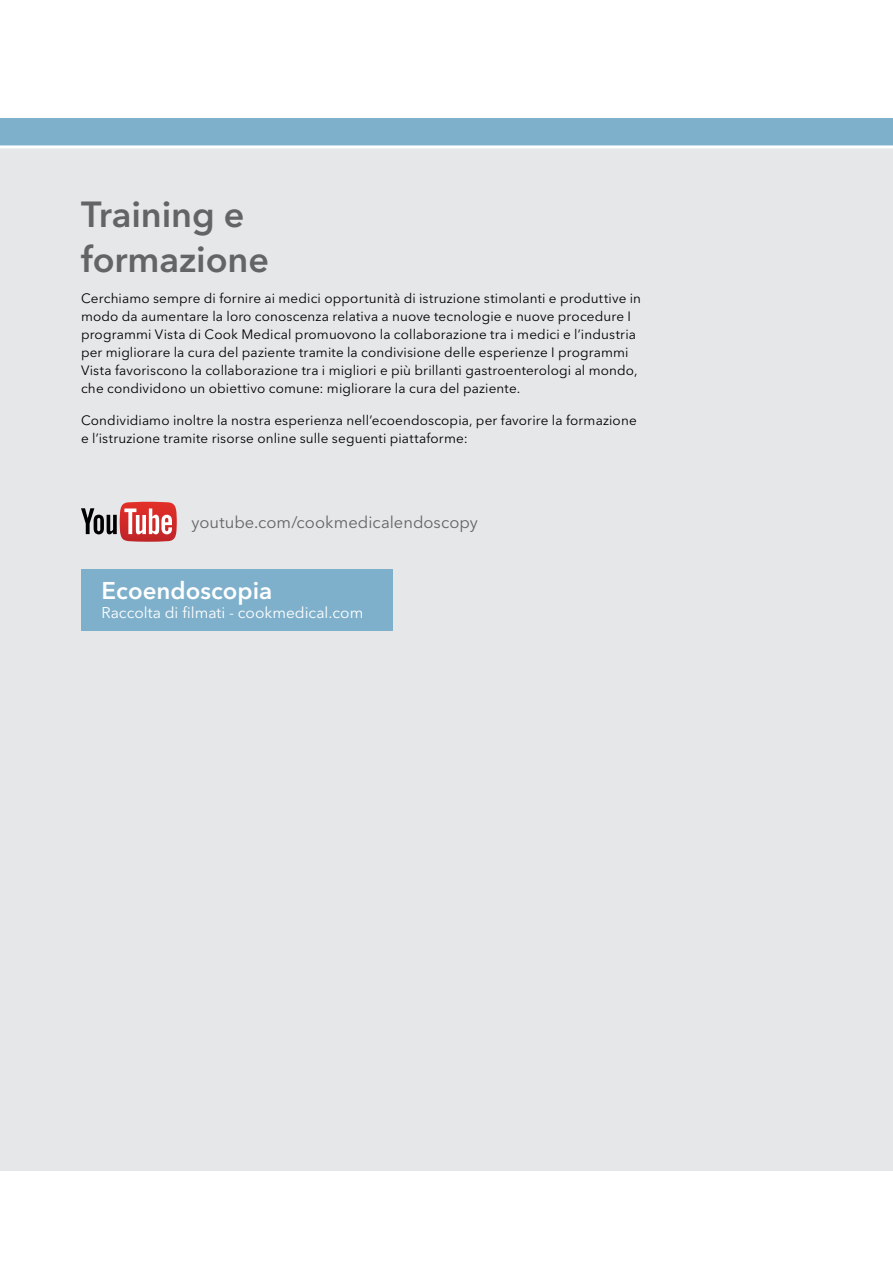
<style>
.page{position:relative;width:893px;height:1263px;background:#fff}
.page>*{position:absolute;margin:0;border:0;box-sizing:border-box;transform-origin:0 0}
.t1{font:600 36px/45px "Avenir Next LT Pro";letter-spacing:-.005em;color:#636466}
.t2{font:600 24px "Avenir Next LT Pro";color:#fff}
.t3{font:16.5px "Avenir Next LT Pro";color:#636466}
.t4{font:15.45px "Avenir Next LT Pro";color:#fff}
.t5{font:13.5px/18px "Avenir Next LT Pro";letter-spacing:.01em;color:#000}
</style>
<div class="page">
<div style="left:0;top:118px;width:893px;height:27px;background:#7eb0cc"></div>
<div style="left:0;top:148px;width:893px;height:1023px;background:#e6e7e8"></div>
<svg style="left:81px;top:502px;width:96px;height:40px"></svg>
<div style="left:81px;top:569px;width:311px;height:62px;background:#7eb0cc"></div>
<h1 class="t1" style="left:81px;top:191px;width:190px">Training e formazione</h1>
<p class="t5" style="left:81px;top:289px;width:562px">Cerchiamo sempre di fornire ai medici opportunità di istruzione stimolanti e produttive in modo da aumentare la loro conoscenza relativa a nuove tecnologie e nuove procedure I programmi Vista di Cook Medical promuovono la collaborazione tra i medici e l’industria per migliorare la cura del paziente tramite la condivisione delle esperienze I programmi Vista favoriscono la collaborazione tra i migliori e più brillanti gastroenterologi al mondo, che condividono un obiettivo comune: migliorare la cura del paziente.</p>
<p class="t5" style="left:81px;top:411px;width:557px">Condividiamo inoltre la nostra esperienza nell’ecoendoscopia, per favorire la formazione e l’istruzione tramite risorse online sulle seguenti piattaforme:</p>
<p class="t3" style="left:192px;top:512px;width:288px">youtube.com/cookmedicalendoscopy</p>
<h2 class="t2" style="left:102px;top:576px;width:172px">Ecoendoscopia</h2>
<p class="t4" style="left:102px;top:603px;width:263px">Raccolta di filmati - cookmedical.com</p>
</div>
